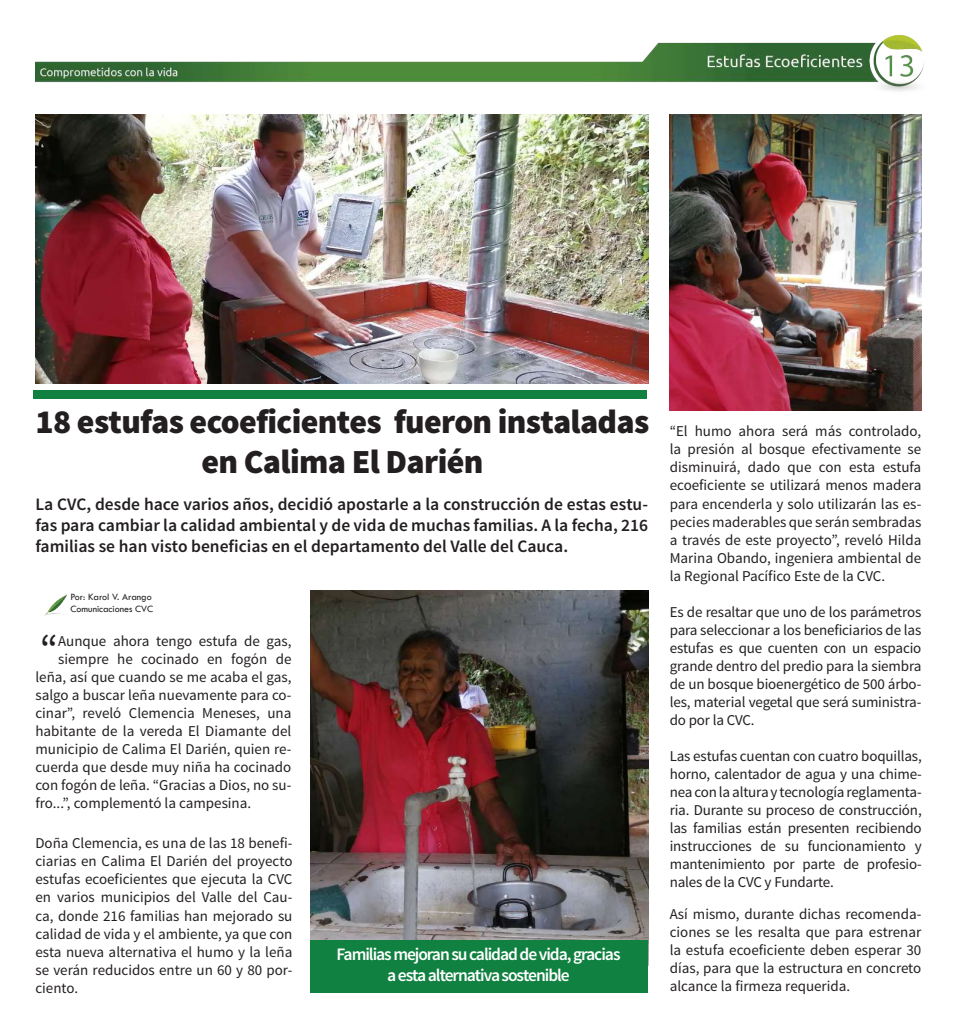
<style>
.page{position:relative;width:957px;height:1028px;background:#fff}
.page>*{position:absolute;margin:0;border:0;box-sizing:border-box;transform-origin:0 0}
.t1{font:42.5px "Source Sans Pro";color:#231f20}
.t2{font:900 33.75px/40.5px "Source Sans Pro";letter-spacing:-.02em;color:#231f20;text-align:center}
.t3{font:600 17.5px/21px "Source Sans Pro";color:#231f20;text-align:justify}
.t4{font:600 17.5px/21px "Source Sans Pro";letter-spacing:-.06em;color:#fff;text-align:center}
.t5{font:15px/18px "Source Sans Pro";color:#231f20;text-align:justify}
.t6{font:10px/12px "Tw Cen";color:#231f20}
</style>
<div class="page">
<img style="left:35px;top:34px;width:889px;height:57px">
<img style="left:36px;top:114px;width:612px;height:269px">
<img style="left:310px;top:591px;width:338px;height:349px">
<img style="left:669px;top:114px;width:252px;height:297px">
<div style="left:34px;top:390px;width:613px;height:9px;background:#118141"></div>
<img style="left:44px;top:594px;width:24px;height:22px">
<div style="left:310px;top:940px;width:338px;height:52px;background:#118141"></div>
<h2 class="t2" style="left:35px;top:403px;width:615px">18 estufas ecoeficientes fueron instaladas en Calima El Darién</h2>
<p class="t3" style="left:35px;top:494px;width:614px">La CVC, desde hace varios años, decidió apostarle a la construcción de estas estu&shy;fas para cambiar la calidad ambiental y de vida de muchas familias. A la fecha, 216 familias se han visto beneficias en el departamento del Valle del Cauca.</p>
<p class="t6" style="left:70px;top:591px;width:84px">Por: Karol V. Arango<br>Comunicaciones CVC</p>
<h1 class="t1" style="left:40px;top:623px;width:20px">“</h1>
<p class="t5" style="left:58px;top:632px;width:235px">Aunque ahora tengo estufa de gas,</p>
<p class="t5" style="left:58px;top:650px;width:235px">siempre he cocinado en fogón de</p>
<p class="t5" style="left:35px;top:668px;width:257px">leña, así que cuando se me acaba el gas,</p>
<p class="t5" style="left:35px;top:686px;width:257px">salgo a buscar leña nuevamente para co-</p>
<p class="t5" style="left:35px;top:704px;width:257px">cinar”, reveló Clemencia Meneses, una</p>
<p class="t5" style="left:35px;top:722px;width:257px">habitante de la vereda El Diamante del</p>
<p class="t5" style="left:35px;top:740px;width:257px">municipio de Calima El Darién, quien re-</p>
<p class="t5" style="left:35px;top:758px;width:257px">cuerda que desde muy niña ha cocinado</p>
<p class="t5" style="left:35px;top:776px;width:257px">con fogón de leña. “Gracias a Dios, no su-</p>
<p class="t5" style="left:35px;top:794px;width:217px">fro...”, complementó la campesina.</p>
<p class="t5" style="left:35px;top:834px;width:258px">Doña Clemencia, es una de las 18 benefi&shy;ciarias en Calima El Darién del proyecto estufas ecoeficientes que ejecuta la CVC en varios municipios del Valle del Cau&shy;ca, donde 216 familias han mejorado su calidad de vida y el ambiente, ya que con esta nueva alternativa el humo y la leña se verán reducidos entre un 60 y 80 por&shy;ciento.</p>
<p class="t4" style="left:336px;top:943px;width:286px">Familias mejoran su calidad de vida, gracias a esta alternativa sostenible</p>
<p class="t5" style="left:669px;top:423px;width:253px">“El humo ahora será más controlado, la presión al bosque efectivamente se disminuirá, dado que con esta estufa ecoeficiente se utilizará menos madera para encenderla y solo utilizarán las es&shy;pecies maderables que serán sembradas a través de este proyecto”, reveló Hilda Marina Obando, ingeniera ambiental de la Regional Pacífico Este de la CVC.</p>
<p class="t5" style="left:669px;top:603px;width:253px">Es de resaltar que uno de los parámetros para seleccionar a los beneficiarios de las estufas es que cuenten con un espacio grande dentro del predio para la siembra de un bosque bioenergético de 500 árbo&shy;les, material vegetal que será suministra&shy;do por la CVC.</p>
<p class="t5" style="left:669px;top:747px;width:253px">Las estufas cuentan con cuatro boquillas, horno, calentador de agua y una chime&shy;nea con la altura y tecnología reglamenta&shy;ria. Durante su proceso de construcción, las familias están presenten recibiendo instrucciones de su funcionamiento y mantenimiento por parte de profesio&shy;nales de la CVC y Fundarte.</p>
<p class="t5" style="left:669px;top:905px;width:253px">Así mismo, durante dichas recomenda&shy;ciones se les resalta que para estrenar la estufa ecoeficiente deben esperar 30 días, para que la estructura en concreto alcance la firmeza requerida.</p>
</div>
